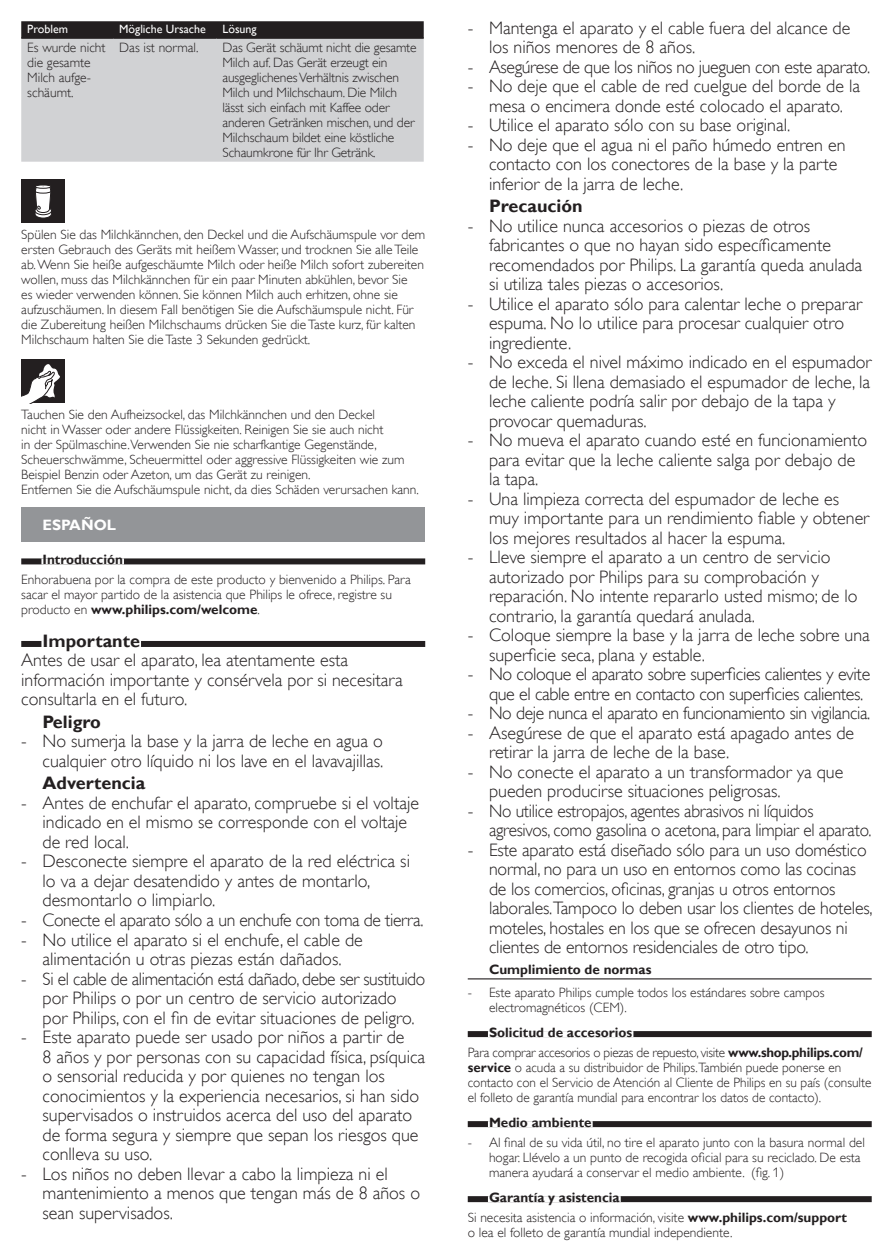
<style>
.page{position:relative;width:893px;height:1259px;background:#fff}
.page>*{position:absolute;margin:0;border:0;box-sizing:border-box;transform-origin:0 0}
.t1{font:18px/19.5px "Gill Sans Alt One WGL Light";color:#231f20}
.t2{font:18px/19.5px "Gill Sans Alt One WGL Light";letter-spacing:-.02em;color:#231f20}
.t3{font:700 18px "Gill Sans Alt One WGL";color:#231f20}
.t4{font:700 15px "Gill Sans Alt One WGL";color:#fff}
.t5{font:13.5px/15px "Gill Sans Alt One WGL Light";color:#231f20}
.t6{font:700 13.5px "Gill Sans Alt One WGL";color:#231f20}
.t7{font:12px "Gill Sans Alt One WGL";color:#fff}
.s1{font-family:"Gill Sans Alt One WGL Light";font-weight:400}
.s2{font-family:"Gill Sans Alt One WGL";font-weight:700}
</style>
<div class="page">
<hr style="left:468px;top:978px;width:404px;height:1px;background:#231f20">
<div style="left:468px;top:1031px;width:404px;height:6px;background:#231f20"></div>
<div style="left:488px;top:1031px;width:145px;height:6px;background:#fff"></div>
<div style="left:468px;top:1121px;width:404px;height:6px;background:#231f20"></div>
<div style="left:488px;top:1121px;width:105px;height:6px;background:#fff"></div>
<div style="left:468px;top:1196px;width:404px;height:6px;background:#231f20"></div>
<div style="left:488px;top:1196px;width:133px;height:6px;background:#fff"></div>
<div style="left:21px;top:558px;width:404px;height:6px;background:#231f20"></div>
<div style="left:41px;top:558px;width:83px;height:6px;background:#fff"></div>
<div style="left:21px;top:641px;width:404px;height:6px;background:#231f20"></div>
<div style="left:41px;top:641px;width:100px;height:6px;background:#fff"></div>
<div style="left:21px;top:21px;width:403px;height:16px;background:#231f20"></div>
<div style="left:21px;top:39px;width:403px;height:123px;background:#d1d2d4"></div>
<hr style="left:21px;top:37px;width:92px;height:2px;background:#231f20">
<hr style="left:113px;top:37px;width:103px;height:2px;background:#231f20">
<hr style="left:216px;top:37px;width:208px;height:2px;background:#231f20">
<div style="left:21px;top:180px;width:44px;height:43px;background:#231f20"></div>
<div style="left:35px;top:184px;width:16px;height:5px;border:1px solid #231f20;border-radius:50%"></div>
<svg style="left:35px;top:185px;width:17px;height:33px"></svg>
<div style="left:21px;top:360px;width:44px;height:43px;background:#231f20"></div>
<svg style="left:21px;top:364px;width:39px;height:39px"></svg>
<div style="left:21px;top:508px;width:404px;height:34px;background:#939598"></div>
<p class="t7" style="left:27px;top:21px;width:42px">Problem</p>
<p class="t7" style="left:119px;top:21px;width:88px">Mögliche Ursache</p>
<p class="t7" style="left:222px;top:21px;width:36px">Lösung</p>
<p class="t5" style="left:27px;top:40px;width:80px">Es wurde nicht die gesamte<br>Milch aufge&shy;schäumt.</p>
<p class="t5" style="left:119px;top:40px;width:81px">Das ist normal.</p>
<p class="t5" style="left:222px;top:40px;width:196px">Das Gerät schäumt nicht die gesamte Milch auf. Das Gerät erzeugt ein ausgeglichenes Verhältnis zwischen Milch und Milchschaum. Die Milch lässt sich einfach mit Kaffee oder anderen Getränken mischen, und der Milchschaum bildet eine köstliche Schaumkrone für Ihr Getränk.</p>
<p class="t5" style="left:21px;top:227px;width:405px">Spülen Sie das Milchkännchen, den Deckel und die Aufschäumspule vor dem ersten Gebrauch des Geräts mit heißem Wasser, und trocknen Sie alle Teile ab. Wenn Sie heiße aufgeschäumte Milch oder heiße Milch sofort zubereiten wollen, muss das Milchkännchen für ein paar Minuten abkühlen, bevor Sie<br>es wieder verwenden können. Sie können Milch auch erhitzen, ohne sie aufzuschäumen. In diesem Fall benötigen Sie die Aufschäumspule nicht. Für die Zubereitung heißen Milchschaums drücken Sie die Taste kurz, für kalten Milchschaum halten Sie die Taste 3 Sekunden gedrückt.</p>
<p class="t5" style="left:21px;top:407px;width:399px">Tauchen Sie den Aufheizsockel, das Milchkännchen und den Deckel<br>nicht in Wasser oder andere Flüssigkeiten. Reinigen Sie sie auch nicht<br>in der Spülmaschine.Verwenden Sie nie scharfkantige Gegenstände, Scheuerschwämme, Scheuermittel oder aggressive Flüssigkeiten wie zum Beispiel Benzin oder Azeton, um das Gerät zu reinigen.<br>Entfernen Sie die Aufschäumspule nicht, da dies Schäden verursachen kann.</p>
<p class="t4" style="left:43px;top:515px;width:75px">ESPAÑOL</p>
<p class="t6" style="left:43px;top:550px;width:82px">Introducción</p>
<p class="t5" style="left:21px;top:572px;width:391px">Enhorabuena por la compra de este producto y bienvenido a Philips. Para sacar el mayor partido de la asistencia que Philips le ofrece, registre su</p>
<p class="t6" style="left:21px;top:600px;width:240px"><span class="s1">producto en</span> www.philips.com/welcome<span class="s1">.</span></p>
<p class="t3" style="left:43px;top:628px;width:99px">Importante</p>
<p class="t1" style="left:21px;top:651px;width:383px">Antes de usar el aparato, lea atentamente esta información importante y consérvela por si necesitara consultarla en el futuro.</p>
<p class="t3" style="left:43px;top:709px;width:60px">Peligro</p>
<p class="t1" style="left:21px;top:732px;width:364px;text-align:right">- No sumerja la base y la jarra de leche en agua o cualquier otro líquido ni los lave en el lavavajillas.</p>
<p class="t3" style="left:43px;top:771px;width:104px">Advertencia</p>
<p class="t1" style="left:43px;top:793px;width:378px;text-indent:-21px">- Antes de enchufar el aparato, compruebe si el voltaje indicado en el mismo se corresponde con el voltaje de red local.</p>
<p class="t1" style="left:43px;top:851px;width:369px;text-indent:-21px">- Desconecte siempre el aparato de la red eléctrica si lo va a dejar desatendido y antes de montarlo, desmontarlo o limpiarlo.</p>
<p class="t2" style="left:21px;top:910px;width:404px">- Conecte el aparato sólo a un enchufe con toma de tierra.</p>
<p class="t1" style="left:21px;top:929px;width:343px;text-align:center">- No utilice el aparato si el enchufe, el cable de alimentación u otras piezas están dañados.</p>
<p class="t1" style="left:43px;top:968px;width:384px;text-indent:-21px">- Si el cable de alimentación está dañado, debe ser sustituido por Philips o por un centro de servicio autorizado por Philips, con el fin de evitar situaciones de peligro.</p>
<p class="t1" style="left:43px;top:1027px;width:384px;text-indent:-21px">- Este aparato puede ser usado por niños a partir de<br>8 años y por personas con su capacidad física, psíquica o sensorial reducida y por quienes no tengan los conocimientos y la experiencia necesarios, si han sido supervisados o instruidos acerca del uso del aparato de forma segura y siempre que sepan los riesgos que conlleva su uso.</p>
<p class="t1" style="left:43px;top:1163px;width:379px;text-indent:-21px">- Los niños no deben llevar a cabo la limpieza ni el mantenimiento a menos que tengan más de 8 años o sean supervisados.</p>
<p class="t1" style="left:489px;top:18px;width:363px;text-indent:-21px">- Mantenga el aparato y el cable fuera del alcance de los niños menores de 8 años.</p>
<p class="t2" style="left:468px;top:57px;width:404px">- Asegúrese de que los niños no jueguen con este aparato.</p>
<p class="t1" style="left:468px;top:77px;width:394px;text-align:center">- No deje que el cable de red cuelgue del borde de la mesa o encimera donde esté colocado el aparato.</p>
<p class="t1" style="left:468px;top:115px;width:324px">- Utilice el aparato sólo con su base original.</p>
<p class="t1" style="left:489px;top:135px;width:358px;text-indent:-21px">- No deje que el agua ni el paño húmedo entren en contacto con los conectores de la base y la parte inferior de la jarra de leche.</p>
<p class="t3" style="left:489px;top:194px;width:95px">Precaución</p>
<p class="t1" style="left:489px;top:216px;width:375px;text-indent:-21px">- No utilice nunca accesorios o piezas de otros fabricantes o que no hayan sido específicamente recomendados por Philips. La garantía queda anulada si utiliza tales piezas o accesorios.</p>
<p class="t1" style="left:489px;top:294px;width:375px;text-indent:-21px">- Utilice el aparato sólo para calentar leche o preparar espuma. No lo utilice para procesar cualquier otro ingrediente.</p>
<p class="t1" style="left:489px;top:352px;width:384px;text-indent:-21px">- No exceda el nivel máximo indicado en el espumador de leche. Si llena demasiado el espumador de leche, la leche caliente podría salir por debajo de la tapa y provocar quemaduras.</p>
<p class="t1" style="left:489px;top:430px;width:380px;text-indent:-21px">- No mueva el aparato cuando esté en funcionamiento para evitar que la leche caliente salga por debajo de la tapa.</p>
<p class="t1" style="left:489px;top:489px;width:382px;text-indent:-21px">- Una limpieza correcta del espumador de leche es muy importante para un rendimiento fiable y obtener los mejores resultados al hacer la espuma.</p>
<p class="t1" style="left:489px;top:547px;width:370px;text-indent:-21px">- Lleve siempre el aparato a un centro de servicio autorizado por Philips para su comprobación y reparación. No intente repararlo usted mismo; de lo contrario, la garantía quedará anulada.</p>
<p class="t1" style="left:489px;top:625px;width:382px;text-indent:-21px">- Coloque siempre la base y la jarra de leche sobre una superficie seca, plana y estable.</p>
<p class="t2" style="left:489px;top:664px;width:383px;text-indent:-21px">- No coloque el aparato sobre superficies calientes y evite que el cable entre en contacto con superficies calientes.</p>
<p class="t2" style="left:468px;top:703px;width:404px">- No deje nunca el aparato en funcionamiento sin vigilancia.</p>
<p class="t1" style="left:489px;top:723px;width:367px;text-indent:-21px">- Asegúrese de que el aparato está apagado antes de retirar la jarra de leche de la base.</p>
<p class="t1" style="left:489px;top:762px;width:356px;text-indent:-21px">- No conecte el aparato a un transformador ya que pueden producirse situaciones peligrosas.</p>
<p class="t1" style="left:489px;top:801px;width:384px;text-indent:-21px">- No utilice estropajos, agentes abrasivos ni líquidos agresivos, como gasolina o acetona, para limpiar el aparato.</p>
<p class="t1" style="left:489px;top:840px;width:385px;text-indent:-21px">- Este aparato está diseñado sólo para un uso doméstico normal, no para un uso en entornos como las cocinas de los comercios, oficinas, granjas u otros entornos laborales.Tampoco lo deben usar los clientes de hoteles, moteles, hostales en los que se ofrecen desayunos ni clientes de entornos residenciales de otro tipo.</p>
<p class="t6" style="left:489px;top:960px;width:164px">Cumplimiento de normas</p>
<p class="t5" style="left:489px;top:984px;width:337px;text-indent:-21px">- Este aparato Philips cumple todos los estándares sobre campos electromagnéticos (CEM).</p>
<p class="t6" style="left:489px;top:1023px;width:145px">Solicitud de accesorios</p>
<p class="t5" style="left:468px;top:1044px;width:405px">Para comprar accesorios o piezas de repuesto, visite <span class="s2">www.shop.philips.com/ service</span> o acuda a su distribuidor de Philips.También puede ponerse en contacto con el Servicio de Atención al Cliente de Philips en su país (consulte el folleto de garantía mundial para encontrar los datos de contacto).</p>
<p class="t6" style="left:489px;top:1113px;width:104px">Medio ambiente</p>
<p class="t5" style="left:489px;top:1134px;width:377px;text-indent:-21px">- Al final de su vida útil, no tire el aparato junto con la basura normal del hogar. Llévelo a un punto de recogida oficial para su reciclado. De esta manera ayudará a conservar el medio ambiente. (fig. 1)</p>
<p class="t6" style="left:489px;top:1188px;width:132px">Garantía y asistencia</p>
<p class="t5" style="left:468px;top:1209px;width:381px">Si necesita asistencia o información, visite <span class="s2">www.philips.com/support </span>o lea el folleto de garantía mundial independiente.</p>
</div>
